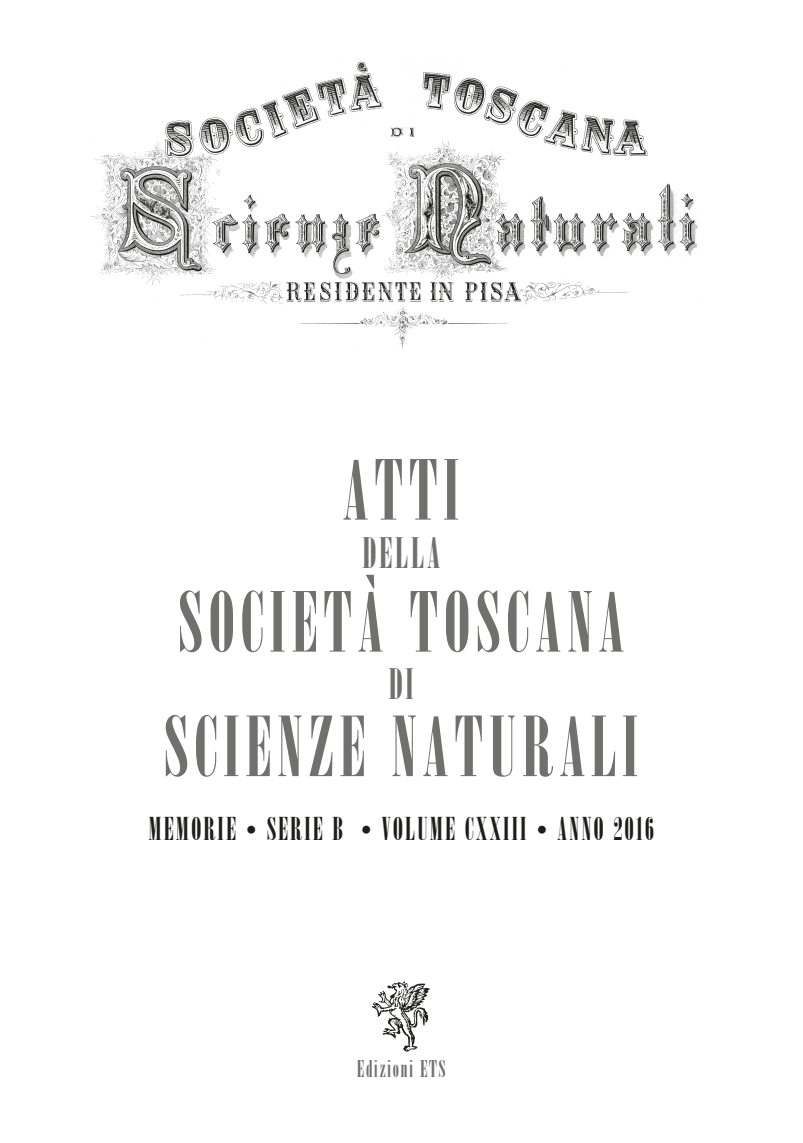
<style>
.page{position:relative;width:803px;height:1143px;background:#fff}
.page>*{position:absolute;margin:0;border:0;box-sizing:border-box;transform-origin:0 0}
.t1{font:82.5px "Onyx";letter-spacing:.075em;color:#70706f}
.t2{font:42px "Onyx";letter-spacing:.075em;color:#70706f}
.t3{font:31.5px "Onyx";letter-spacing:.075em;color:#1d1d1b}
.t4{font:23.1px "Onyx";letter-spacing:.075em;color:#70706f}
</style>
<div class="page">
<img style="left:90px;top:61px;width:608px;height:288px">
<img style="left:372px;top:982px;width:57px;height:70px">
<h1 class="t1" style="left:343px;top:443px;width:118px">ATTI</h1>
<h2 class="t2" style="left:363px;top:529px;width:79px">DELLA</h2>
<h1 class="t1" style="left:179px;top:575px;width:447px">SOCIETÀ TOSCANA</h1>
<h2 class="t2" style="left:389px;top:659px;width:26px">DI</h2>
<h1 class="t1" style="left:164px;top:699px;width:476px">SCIENZE NATURALI</h1>
<p class="t3" style="left:149px;top:811px;width:507px">MEMORIE • SERIE B • VOLUME CXXIII • ANNO 2016</p>
<p class="t4" style="left:357px;top:1055px;width:90px">Edizioni ETS</p>
</div>
